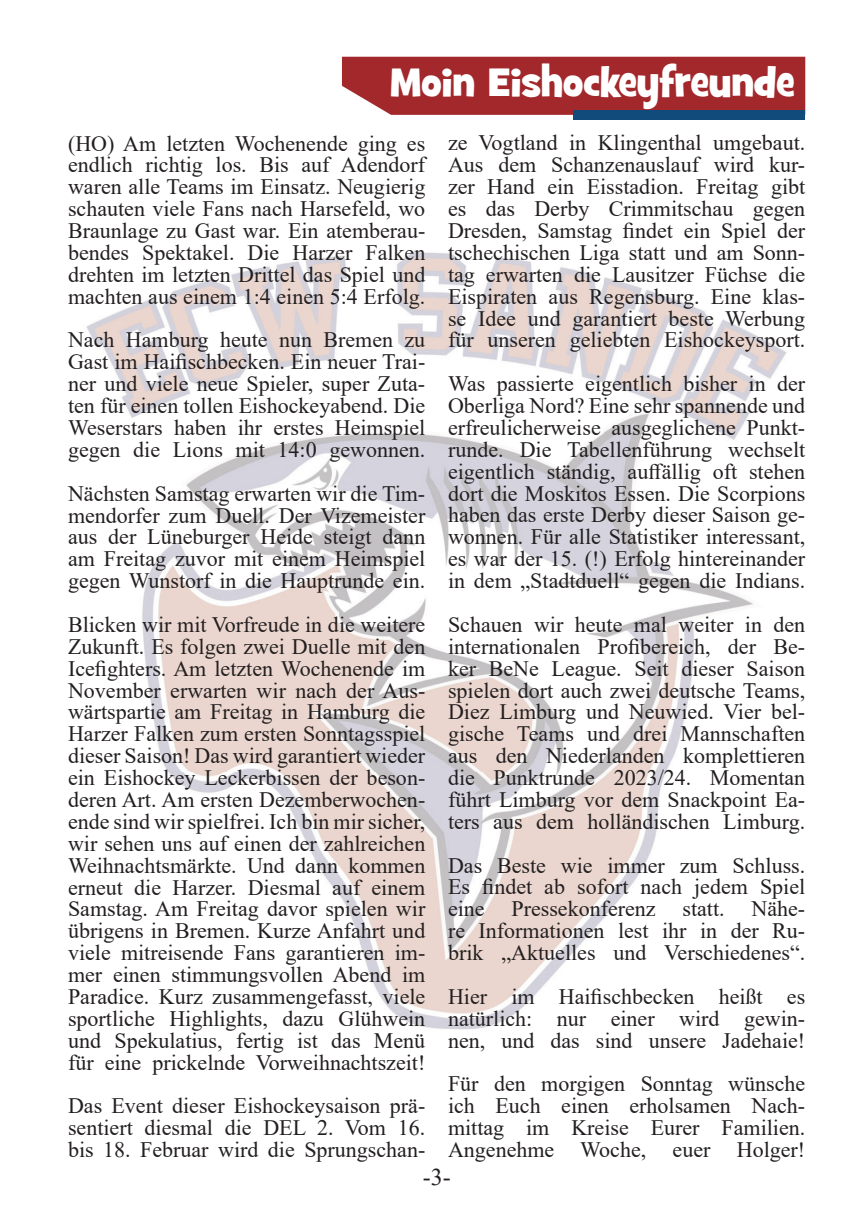
<style>
.page{position:relative;width:862px;height:1214px;background:#fff}
.page>*{position:absolute;margin:0;border:0;box-sizing:border-box;transform-origin:0 0}
.t1{font:40px "Grilled Cheese BTN";color:#fff}
.t2{font:24px "Times New Roman";color:#231f20}
.t3{font:22px/21.8px "Times New Roman";color:#231f20;text-align:justify}
</style>
<div class="page">
<img style="left:86px;top:252px;width:701px;height:778px">
<div style="left:342px;top:57px;width:463px;height:58px;background:#a3282c"></div>
<div style="left:573px;top:110px;width:232px;height:10px;background:#104b7b"></div>
<h1 class="t1" style="left:390px;top:57px;width:406px">Moin Eishockeyfreunde</h1>
<p class="t3" style="left:68px;top:132px;width:359px">(HO) Am letzten Wochenende ging es endlich richtig los. Bis auf Adendorf waren alle Teams im Einsatz. Neugierig schauten viele Fans nach Harsefeld, wo Braunlage zu Gast war. Ein atemberau&shy;bendes Spektakel. Die Harzer Falken drehten im letzten Drittel das Spiel und machten aus einem 1:4 einen 5:4 Erfolg.</p>
<p class="t3" style="left:68px;top:328px;width:359px">Nach Hamburg heute nun Bremen zu Gast im Haifischbecken. Ein neuer Trai&shy;ner und viele neue Spieler, super Zuta&shy;ten für einen tollen Eishockeyabend. Die Weserstars haben ihr erstes Heimspiel gegen die Lions mit 14:0 gewonnen.</p>
<p class="t3" style="left:68px;top:481px;width:359px">Nächsten Samstag erwarten wir die Tim&shy;mendorfer zum Duell. Der Vizemeister aus der Lüneburger Heide steigt dann am Freitag zuvor mit einem Heimspiel gegen Wunstorf in die Hauptrunde ein.</p>
<p class="t3" style="left:68px;top:613px;width:359px">Blicken wir mit Vorfreude in die weitere Zukunft. Es folgen zwei Duelle mit den Icefighters. Am letzten Wochenende im November erwarten wir nach der Aus&shy;wärtspartie am Freitag in Hamburg die Harzer Falken zum ersten Sonntagsspiel dieser Saison! Das wird garantiert wieder ein Eishockey Leckerbissen der beson&shy;deren Art. Am ersten Dezemberwochen&shy;ende sind wir spielfrei. Ich bin mir sicher, wir sehen uns auf einen der zahlreichen Weihnachtsmärkte. Und dann kommen erneut die Harzer. Diesmal auf einem Samstag. Am Freitag davor spielen wir übrigens in Bremen. Kurze Anfahrt und viele mitreisende Fans garantieren im&shy;mer einen stimmungsvollen Abend im Paradice. Kurz zusammengefasst, viele sportliche Highlights, dazu Glühwein und Spekulatius, fertig ist das Menü für eine prickelnde Vorweihnachtszeit!</p>
<p class="t3" style="left:68px;top:1094px;width:359px">Das Event dieser Eishockeysaison prä&shy;sentiert diesmal die DEL 2. Vom 16. bis 18. Februar wird die Sprungschan-</p>
<p class="t3" style="left:448px;top:131px;width:359px">ze Vogtland in Klingenthal umgebaut.<br>Aus dem Schanzenauslauf wird kur&shy;zer Hand ein Eisstadion. Freitag gibt es das Derby Crimmitschau gegen Dresden, Samstag findet ein Spiel der tschechischen Liga statt und am Sonn&shy;tag erwarten die Lausitzer Füchse die Eispiraten aus Regensburg. Eine klas&shy;se Idee und garantiert beste Werbung für unseren geliebten Eishockeysport.</p>
<p class="t3" style="left:448px;top:372px;width:359px">Was passierte eigentlich bisher in der Oberliga Nord? Eine sehr spannende und erfreulicherweise ausgeglichene Punkt&shy;runde. Die Tabellenführung wechselt eigentlich ständig, auffällig oft stehen dort die Moskitos Essen. Die Scorpions haben das erste Derby dieser Saison ge&shy;wonnen. Für alle Statistiker interessant, es war der 15. (!) Erfolg hintereinander in dem „Stadtduell“ gegen die Indians.</p>
<p class="t3" style="left:448px;top:613px;width:359px">Schauen wir heute mal weiter in den internationalen Profibereich, der Be&shy;ker BeNe League. Seit dieser Saison spielen dort auch zwei deutsche Teams, Diez Limburg und Neuwied. Vier bel&shy;gische Teams und drei Mannschaften aus den Niederlanden komplettieren die Punktrunde 2023/24. Momentan führt Limburg vor dem Snackpoint Ea&shy;ters aus dem holländischen Limburg.</p>
<p class="t3" style="left:448px;top:853px;width:359px">Das Beste wie immer zum Schluss.<br>Es findet ab sofort nach jedem Spiel eine Pressekonferenz statt. Nähe&shy;re Informationen lest ihr in der Ru&shy;brik „Aktuelles und Verschiedenes“.</p>
<p class="t3" style="left:448px;top:984px;width:359px">Hier im Haifischbecken heißt es natürlich: nur einer wird gewin&shy;nen, und das sind unsere Jadehaie!</p>
<p class="t3" style="left:448px;top:1072px;width:359px">Für den morgigen Sonntag wünsche ich Euch einen erholsamen Nach&shy;mittag im Kreise Eurer Familien.<br>Angenehme Woche, euer Holger!</p>
<p class="t2" style="left:423px;top:1160px;width:29px">-3-</p>
</div>
